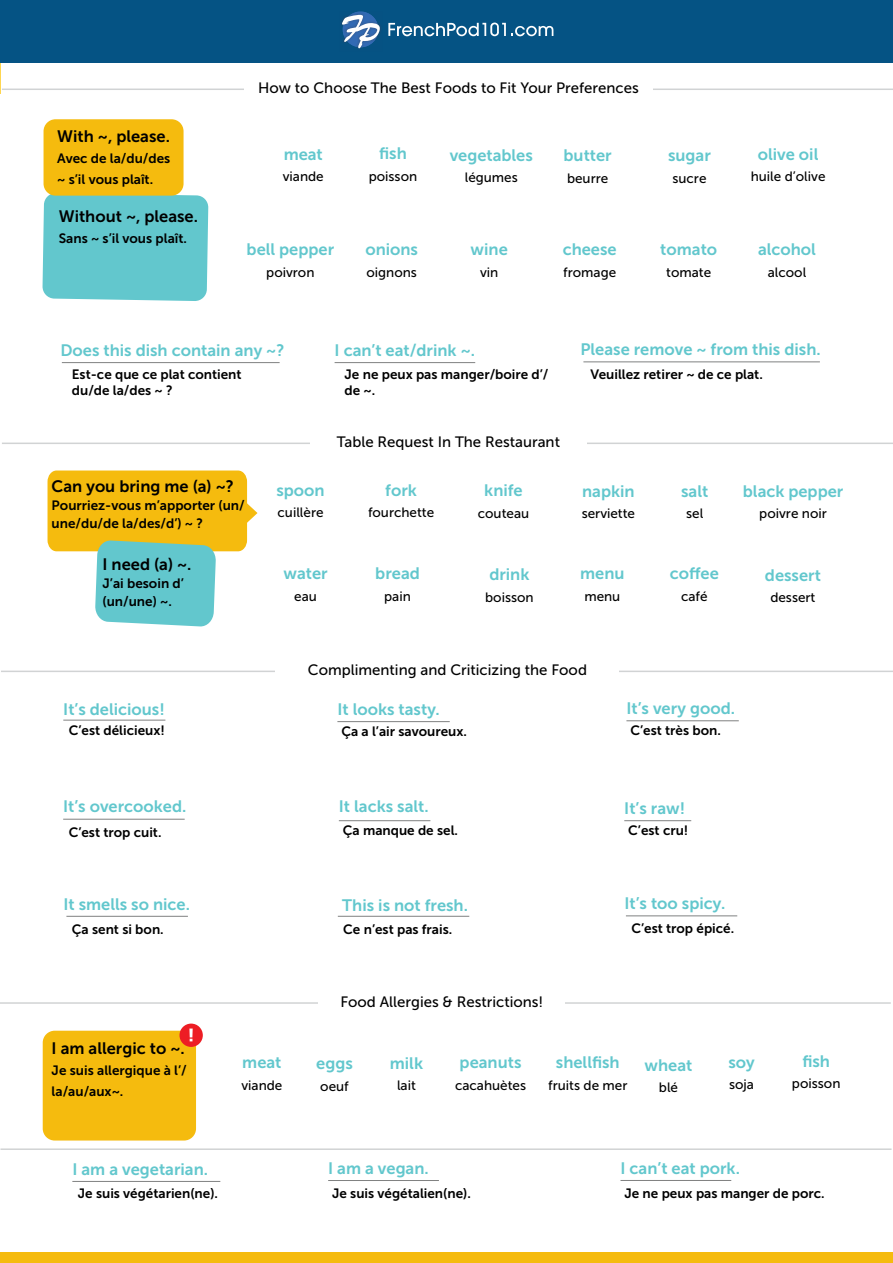
<style>
.page{position:relative;width:893px;height:1263px;background:#fff}
.page>*{position:absolute;margin:0;border:0;box-sizing:border-box;transform-origin:0 0}
.t1{font:16.5px "Museo Sans 700";color:#62c7cd}
.t2{font:16.5px "Museo Sans 700";color:#000}
.t3{font:15px "Museo Sans 500";color:#000}
.t4{font:13.5px/21px "Museo Sans 700";color:#000}
.t5{font:13.5px "Museo Sans 500";color:#000}
</style>
<div class="page">
<div style="left:42px;top:193px;width:166px;height:108px;background:#62c7cd"></div>
<hr style="left:0;top:63px;width:1px;height:31px;background:#fed650">
<hr style="left:2px;top:89px;width:891px;height:1px;background:#d1d3d4">
<div style="left:244px;top:74px;width:408px;height:27px;background:#fff"></div>
<div style="left:44px;top:119px;width:140px;height:77px;background:#f5bb0e;border-radius:12px"></div>
<hr style="left:62px;top:362px;width:218px;height:1px;background:#808181">
<hr style="left:335px;top:362px;width:140px;height:1px;background:#808181">
<hr style="left:583px;top:362px;width:237px;height:1px;background:#808181">
<hr style="left:2px;top:443px;width:891px;height:1px;background:#d1d3d4">
<div style="left:310px;top:428px;width:277px;height:27px;background:#fff"></div>
<hr style="left:1px;top:671px;width:892px;height:1px;background:#d1d3d4">
<div style="left:276px;top:656px;width:343px;height:27px;background:#fff"></div>
<svg style="left:48px;top:470px;width:209px;height:157px"></svg>
<hr style="left:63px;top:720px;width:102px;height:1px;background:#808181">
<hr style="left:337px;top:721px;width:113px;height:1px;background:#808181">
<hr style="left:626px;top:720px;width:113px;height:1px;background:#808181">
<hr style="left:63px;top:819px;width:122px;height:1px;background:#808181">
<hr style="left:339px;top:820px;width:91px;height:1px;background:#808181">
<hr style="left:624px;top:820px;width:67px;height:1px;background:#808181">
<hr style="left:66px;top:916px;width:122px;height:1px;background:#808181">
<hr style="left:338px;top:916px;width:131px;height:1px;background:#808181">
<hr style="left:626px;top:916px;width:111px;height:1px;background:#808181">
<hr style="left:0;top:1002px;width:891px;height:2px;background:#d1d3d4">
<div style="left:319px;top:988px;width:246px;height:27px;background:#fff"></div>
<div style="left:43px;top:1031px;width:153px;height:109px;background:#f5bb0e;border-radius:12px"></div>
<div style="left:179px;top:1023px;width:24px;height:24px;background:#ed1d24;border-radius:50%"></div>
<svg style="left:189px;top:1028px;width:4px;height:13px"></svg>
<hr style="left:0;top:1148px;width:891px;height:2px;background:#d1d3d4">
<hr style="left:72px;top:1181px;width:148px;height:1px;background:#808181">
<hr style="left:328px;top:1180px;width:111px;height:1px;background:#808181">
<hr style="left:620px;top:1180px;width:111px;height:1px;background:#808181">
<div style="left:1px;top:1251px;width:892px;height:11px;background:#f5bb0e"></div>
<div style="left:0;top:0;width:893px;height:63px;background:#055384"></div>
<img style="left:350px;top:12px;width:21px;height:3px">
<svg style="left:342px;top:15px;width:212px;height:33px"></svg>
<p class="t2" style="left:57px;top:127px;width:114px">With ~, please.</p>
<p class="t4" style="left:57px;top:147px;width:115px">Avec de la/du/des ~ s’il vous plaît.</p>
<p class="t2" style="left:59px;top:207px;width:141px">Without ~, please.</p>
<p class="t4" style="left:59px;top:228px;width:130px">Sans ~ s’il vous plaît.</p>
<p class="t3" style="left:258px;top:80px;width:382px">How to Choose The Best Foods to Fit Your Preferences</p>
<p class="t1" style="left:284px;top:145px;width:41px">meat</p>
<p class="t5" style="left:283px;top:169px;width:43px">viande</p>
<p class="t1" style="left:379px;top:144px;width:29px">fish</p>
<p class="t5" style="left:369px;top:169px;width:50px">poisson</p>
<p class="t1" style="left:450px;top:146px;width:85px">vegetables</p>
<p class="t5" style="left:465px;top:170px;width:55px">légumes</p>
<p class="t1" style="left:563px;top:146px;width:50px">butter</p>
<p class="t5" style="left:567px;top:171px;width:43px">beurre</p>
<p class="t1" style="left:668px;top:146px;width:44px">sugar</p>
<p class="t5" style="left:672px;top:171px;width:36px">sucre</p>
<p class="t1" style="left:758px;top:145px;width:62px">olive oil</p>
<p class="t5" style="left:751px;top:169px;width:76px">huile d’olive</p>
<p class="t1" style="left:247px;top:241px;width:89px">bell pepper</p>
<p class="t5" style="left:266px;top:265px;width:50px">poivron</p>
<p class="t1" style="left:365px;top:241px;width:54px">onions</p>
<p class="t5" style="left:366px;top:265px;width:52px">oignons</p>
<p class="t1" style="left:471px;top:241px;width:39px">wine</p>
<p class="t5" style="left:480px;top:265px;width:20px">vin</p>
<p class="t1" style="left:563px;top:241px;width:55px">cheese</p>
<p class="t5" style="left:563px;top:265px;width:54px">fromage</p>
<p class="t1" style="left:660px;top:241px;width:58px">tomato</p>
<p class="t5" style="left:666px;top:265px;width:47px">tomate</p>
<p class="t1" style="left:758px;top:240px;width:59px">alcohol</p>
<p class="t5" style="left:768px;top:265px;width:40px">alcool</p>
<p class="t1" style="left:60px;top:341px;width:226px">Does this dish contain any ~?</p>
<p class="t4" style="left:72px;top:366px;width:171px;line-height:16.2px">Est-ce que ce plat contient du/de la/des ~ ?</p>
<p class="t1" style="left:335px;top:341px;width:142px">I can’t eat/drink ~.</p>
<p class="t4" style="left:345px;top:366px;width:205px;line-height:16.2px">Je ne peux pas manger/boire d’/ de ~.</p>
<p class="t2" style="left:52px;top:477px;width:184px">Can you bring me (a) ~?</p>
<p class="t4" style="left:52px;top:496px;width:195px;line-height:18px">Pourriez-vous m’apporter (un/ une/du/de la/des/d’) ~ ?</p>
<p class="t2" style="left:103px;top:555px;width:90px">I need (a) ~.</p>
<p class="t4" style="left:103px;top:574px;width:83px;line-height:18px">J’ai besoin d’ (un/une) ~.</p>
<p class="t3" style="left:337px;top:434px;width:225px">Table Request In The Restaurant</p>
<p class="t1" style="left:276px;top:481px;width:50px">spoon</p>
<p class="t5" style="left:278px;top:505px;width:47px">cuillère</p>
<p class="t1" style="left:385px;top:481px;width:33px">fork</p>
<p class="t5" style="left:368px;top:505px;width:68px">fourchette</p>
<p class="t1" style="left:484px;top:481px;width:40px">knife</p>
<p class="t5" style="left:478px;top:506px;width:53px">couteau</p>
<p class="t1" style="left:283px;top:564px;width:46px">water</p>
<p class="t5" style="left:294px;top:589px;width:24px">eau</p>
<p class="t1" style="left:375px;top:565px;width:46px">bread</p>
<p class="t5" style="left:384px;top:589px;width:28px">pain</p>
<p class="t1" style="left:489px;top:565px;width:42px">drink</p>
<p class="t5" style="left:485px;top:589px;width:50px">boisson</p>
<p class="t1" style="left:580px;top:340px;width:242px">Please remove ~ from this dish.</p>
<p class="t4" style="left:590px;top:363px;width:174px">Veuillez retirer ~ de ce plat.</p>
<p class="t1" style="left:582px;top:482px;width:54px">napkin</p>
<p class="t5" style="left:582px;top:506px;width:55px">serviette</p>
<p class="t1" style="left:580px;top:565px;width:46px">menu</p>
<p class="t5" style="left:584px;top:589px;width:38px">menu</p>
<p class="t1" style="left:681px;top:482px;width:29px">salt</p>
<p class="t5" style="left:686px;top:506px;width:19px">sel</p>
<p class="t1" style="left:670px;top:564px;width:51px">coffee</p>
<p class="t5" style="left:681px;top:589px;width:28px">café</p>
<p class="t1" style="left:743px;top:482px;width:102px">black pepper</p>
<p class="t5" style="left:759px;top:506px;width:69px">poivre noir</p>
<p class="t1" style="left:765px;top:566px;width:57px">dessert</p>
<p class="t5" style="left:770px;top:590px;width:47px">dessert</p>
<p class="t3" style="left:308px;top:662px;width:281px">Complimenting and Criticizing the Food</p>
<p class="t1" style="left:63px;top:700px;width:103px">It’s delicious!</p>
<p class="t4" style="left:69px;top:719px;width:98px">C’est délicieux!</p>
<p class="t1" style="left:337px;top:700px;width:104px">It looks tasty.</p>
<p class="t4" style="left:341px;top:721px;width:127px">Ça a l’air savoureux.</p>
<p class="t1" style="left:626px;top:699px;width:110px">It’s very good.</p>
<p class="t4" style="left:630px;top:720px;width:92px">C’est très bon.</p>
<p class="t1" style="left:63px;top:798px;width:125px">It’s overcooked.</p>
<p class="t4" style="left:69px;top:821px;width:94px">C’est trop cuit.</p>
<p class="t1" style="left:339px;top:798px;width:91px">It lacks salt.</p>
<p class="t4" style="left:343px;top:820px;width:117px">Ça manque de sel.</p>
<p class="t1" style="left:624px;top:799px;width:62px">It’s raw!</p>
<p class="t4" style="left:628px;top:820px;width:62px">C’est cru!</p>
<p class="t1" style="left:63px;top:895px;width:128px">It smells so nice.</p>
<p class="t4" style="left:72px;top:919px;width:93px">Ça sent si bon.</p>
<p class="t1" style="left:342px;top:896px;width:127px">This is not fresh.</p>
<p class="t4" style="left:343px;top:919px;width:110px">Ce n’est pas frais.</p>
<p class="t1" style="left:624px;top:894px;width:102px">It’s too spicy.</p>
<p class="t4" style="left:631px;top:918px;width:104px">C’est trop épicé.</p>
<p class="t3" style="left:340px;top:994px;width:204px">Food Allergies &amp; Restrictions!</p>
<p class="t2" style="left:52px;top:1039px;width:135px">I am allergic to ~.</p>
<p class="t4" style="left:52px;top:1060px;width:137px">Je suis allergique à l’/ la/au/aux~.</p>
<p class="t1" style="left:242px;top:1053px;width:41px">meat</p>
<p class="t5" style="left:241px;top:1078px;width:43px">viande</p>
<p class="t1" style="left:316px;top:1054px;width:38px">eggs</p>
<p class="t5" style="left:320px;top:1078px;width:30px">oeuf</p>
<p class="t1" style="left:390px;top:1053px;width:35px">milk</p>
<p class="t5" style="left:397px;top:1078px;width:20px">lait</p>
<p class="t1" style="left:460px;top:1053px;width:63px">peanuts</p>
<p class="t5" style="left:455px;top:1077px;width:73px">cacahuètes</p>
<p class="t1" style="left:556px;top:1053px;width:65px">shellfish</p>
<p class="t5" style="left:548px;top:1078px;width:81px">fruits de mer</p>
<p class="t1" style="left:645px;top:1056px;width:49px">wheat</p>
<p class="t5" style="left:659px;top:1080px;width:21px">blé</p>
<p class="t1" style="left:728px;top:1053px;width:28px">soy</p>
<p class="t5" style="left:729px;top:1077px;width:26px">soja</p>
<p class="t1" style="left:802px;top:1052px;width:29px">fish</p>
<p class="t5" style="left:792px;top:1076px;width:50px">poisson</p>
<p class="t1" style="left:72px;top:1160px;width:137px">I am a vegetarian.</p>
<p class="t4" style="left:78px;top:1183px;width:142px">Je suis végétarien(ne).</p>
<p class="t1" style="left:328px;top:1159px;width:102px">I am a vegan.</p>
<p class="t4" style="left:332px;top:1183px;width:140px">Je suis végétalien(ne).</p>
<p class="t1" style="left:620px;top:1159px;width:121px">I can’t eat pork.</p>
<p class="t4" style="left:624px;top:1183px;width:202px">Je ne peux pas manger de porc.</p>
</div>
